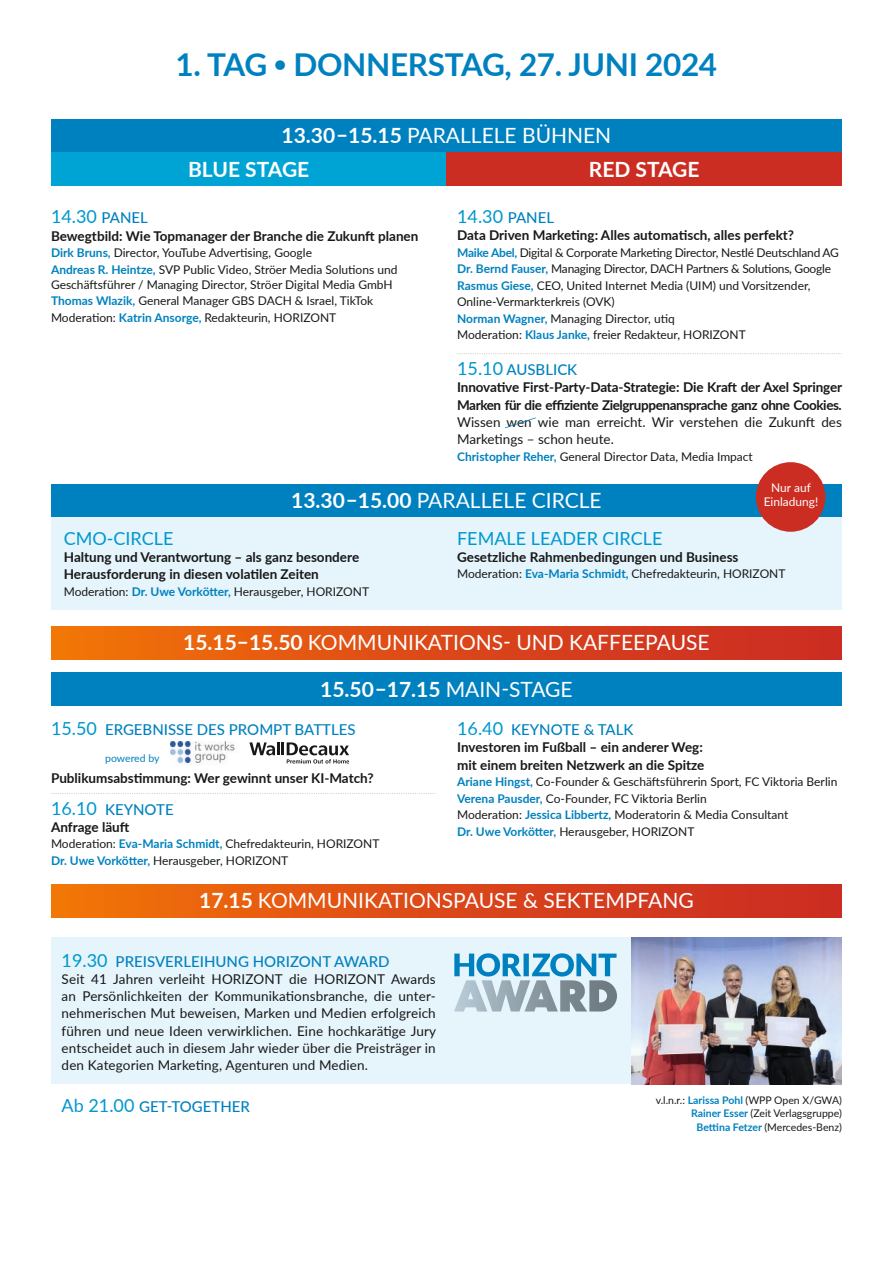
<style>
.page{position:relative;width:893px;height:1263px;background:#fff}
.page>*{position:absolute;margin:0;border:0;box-sizing:border-box;transform-origin:0 0}
.t1{font:700 31.5px "Lato";letter-spacing:-.01em;color:#0081bf}
.t2{font:21px "Lato";color:#fff}
.t3{font:700 21px/33.5px "Lato";color:#fff}
.t4{font:18px "Lato";color:#0098ce}
.t5{font:500 15px "Lato";color:#0081bf}
.t6{font:13.5px/17.2px "Lato";color:#171818}
.t7{font:700 13.5px/17.2px "Lato";color:#171818}
.t8{font:700 13.5px/17.2px "Lato";letter-spacing:-.03em;color:#171818}
.t9{font:12px/16.5px "Lato";color:#171818}
.t10{font:12px/14.4px "Lato";color:#fff;text-align:center}
.t11{font:10.5px/13.5px "Lato";color:#171818;text-align:right}
.t12{font:10.5px "Lato";letter-spacing:-.005em;color:#0081bf}
.s1{font-family:"Centra No 2";font-weight:800}
.s2{font-weight:400}
.s3{font-weight:500;font-size:15px;color:#0081bf}
.s4{font-weight:700;color:#0081bf}
.s5{font-weight:400;font-size:18px;color:#0098ce}
.s6{font-weight:700}
</style>
<div class="page">
<img style="left:170px;top:742px;width:65px;height:23px">
<svg style="left:249px;top:742px;width:100px;height:21px"></svg>
<svg style="left:51px;top:793px;width:385px;height:1px"></svg>
<div style="left:51px;top:673px;width:791px;height:33px;background:#0081bf"></div>
<div style="left:51px;top:484px;width:791px;height:34px;background:#0081bf"></div>
<div style="left:51px;top:518px;width:791px;height:92px;background:#e6f4fc"></div>
<div style="left:756px;top:462px;width:69px;height:70px;background:#cc2d22;border-radius:50%"></div>
<div style="left:51px;top:119px;width:791px;height:34px;background:#0081bf"></div>
<div style="left:51px;top:153px;width:395px;height:33px;background:#00a4d4"></div>
<div style="left:446px;top:153px;width:396px;height:33px;background:#cc2d22"></div>
<svg style="left:457px;top:353px;width:385px;height:1px"></svg>
<div style="left:51px;top:626px;width:791px;height:33px;background:linear-gradient(to right,#f27208,#c92625)"></div>
<div style="left:51px;top:884px;width:791px;height:33px;background:linear-gradient(to right,#f27208,#c92625)"></div>
<div style="left:51px;top:937px;width:791px;height:147px;background:#e6f4fc"></div>
<img style="left:631px;top:937px;width:211px;height:147px">
<svg style="left:454px;top:953px;width:163px;height:58px"></svg>
<svg style="left:505px;top:417px;width:31px;height:11px"></svg>
<h1 class="t1" style="left:176px;top:42px;width:543px">1. TAG <span class="s1">•</span> DONNERSTAG, 27. JUNI 2024</h1>
<h2 class="t3" style="left:188px;top:118px;width:425px;text-indent:93px">13.30–15.15 <span class="s2">PARALLELE BÜHNEN<br></span>BLUE STAGE</h2>
<h2 class="t3" style="left:589px;top:151px;width:112px">RED STAGE</h2>
<h3 class="t4" style="left:51px;top:204px;width:99px">14.30 <span class="s3">PANEL</span></h3>
<p class="t7" style="left:51px;top:226px;width:369px">Bewegtbild: Wie Topmanager der Branche die Zukunft planen</p>
<p class="t9" style="left:51px;top:244px;width:348px"><span class="s4">Dirk Bruns,</span> Director, YouTube Advertising, Google<br><span class="s4">Andreas R. Heintze,</span> SVP Public Video, Ströer Media Solutions und</p>
<p class="t9" style="left:51px;top:275px;width:343px">Geschäftsführer / Managing Director, Ströer Digital Media GmbH<br><span class="s4">Thomas Wlazik,</span> General Manager GBS DACH &amp; Israel, TikTok<br>Moderation: <span class="s4">Katrin Ansorge,</span> Redakteurin, HORIZONT</p>
<h3 class="t4" style="left:457px;top:203px;width:99px">14.30 <span class="s3">PANEL</span></h3>
<p class="t7" style="left:457px;top:226px;width:338px">Data Driven Marketing: Alles automatisch, alles perfekt?</p>
<p class="t9" style="left:457px;top:243px;width:383px"><span class="s4">Maike Abel,</span> Digital &amp; Corporate Marketing Director, Nestlé Deutschland AG <span class="s4">Dr. Bernd Fauser,</span> Managing Director, DACH Partners &amp; Solutions, Google <span class="s4">Rasmus Giese,</span> CEO, United Internet Media (UIM) und Vorsitzender, Online-Vermarkterkreis (OVK)<br><span class="s4">Norman Wagner,</span> Managing Director, utiq<br>Moderation: <span class="s4">Klaus Janke,</span> freier Redakteur, HORIZONT</p>
<p class="t5" style="left:457px;top:359px;width:122px"><span class="s5">15.10</span> AUSBLICK</p>
<p class="t8" style="left:457px;top:378px;width:387px">Innovative First-Party-Data-Strategie: Die Kraft der Axel Springer<br>Marken für die effiziente Zielgruppenansprache ganz ohne Cookies.</p>
<p class="t6" style="left:457px;top:413px;width:386px">Wissen wen wie man erreicht. Wir verstehen die Zukunft des<br>Marketings – schon heute.</p>
<p class="t9" style="left:457px;top:447px;width:297px"><span class="s4">Christopher Reher,</span> General Director Data, Media Impact</p>
<h2 class="t2" style="left:291px;top:486px;width:312px"><span class="s6">13.30–15.00</span> PARALLELE CIRCLE</h2>
<p class="t10" style="left:764px;top:480px;width:56px">Nur auf<br>Einladung!</p>
<h3 class="t4" style="left:64px;top:525px;width:111px">CMO-CIRCLE</h3>
<p class="t7" style="left:64px;top:548px;width:297px">Haltung und Verantwortung – als ganz besondere<br>Herausforderung in diesen volatilen Zeiten</p>
<p class="t9" style="left:64px;top:582px;width:307px">Moderation: <span class="s4">Dr. Uwe Vorkötter,</span> Herausgeber, HORIZONT</p>
<h3 class="t4" style="left:457px;top:525px;width:207px">FEMALE LEADER CIRCLE</h3>
<p class="t7" style="left:457px;top:548px;width:283px">Gesetzliche Rahmenbedingungen und Business</p>
<p class="t9" style="left:457px;top:565px;width:330px">Moderation: <span class="s4">Eva-Maria Schmidt,</span> Chefredakteurin, HORIZONT</p>
<h2 class="t2" style="left:183px;top:627px;width:528px"><span class="s6">15.15–15.50</span> KOMMUNIKATIONS- UND KAFFEEPAUSE</h2>
<h2 class="t3" style="left:320px;top:671px;width:254px">15.50–17.15 <span class="s2">MAIN-STAGE</span></h2>
<p class="t5" style="left:51px;top:719px;width:306px"><span class="s5">15.50</span> ERGEBNISSE DES PROMPT BATTLES</p>
<p class="t12" style="left:105px;top:751px;width:56px">powered by</p>
<p class="t7" style="left:51px;top:769px;width:324px">Publikumsabstimmung: Wer gewinnt unser KI-Match?</p>
<p class="t5" style="left:51px;top:798px;width:124px"><span class="s5">16.10</span> KEYNOTE</p>
<p class="t7" style="left:51px;top:818px;width:80px">Anfrage läuft</p>
<p class="t9" style="left:51px;top:835px;width:330px">Moderation: <span class="s4">Eva-Maria Schmidt,</span> Chefredakteurin, HORIZONT<br><span class="s4">Dr. Uwe Vorkötter,</span> Herausgeber, HORIZONT</p>
<p class="t5" style="left:457px;top:719px;width:178px"><span class="s5">16.40</span> KEYNOTE &amp; TALK</p>
<p class="t7" style="left:457px;top:738px;width:249px">Investoren im Fußball – ein anderer Weg: mit einem breiten Netzwerk an die Spitze</p>
<p class="t9" style="left:457px;top:773px;width:382px"><span class="s4">Ariane Hingst,</span> Co-Founder &amp; Geschäftsführerin Sport, FC Viktoria Berlin <span class="s4">Verena Pausder,</span> Co-Founder, FC Viktoria Berlin<br>Moderation: <span class="s4">Jessica Libbertz,</span> Moderatorin &amp; Media Consultant<br><span class="s4">Dr. Uwe Vorkötter,</span> Herausgeber, HORIZONT</p>
<h2 class="t2" style="left:199px;top:885px;width:496px"><span class="s6">17.15</span> KOMMUNIKATIONSPAUSE &amp; SEKTEMPFANG</h2>
<p class="t5" style="left:62px;top:950px;width:329px"><span class="s5">19.30</span> PREISVERLEIHUNG HORIZONT AWARD</p>
<p class="t6" style="left:62px;top:970px;width:376px;text-align:justify">Seit 41 Jahren verleiht HORIZONT die HORIZONT Awards an Persönlichkeiten der Kommunikationsbranche, die unter&shy;nehmerischen Mut beweisen, Marken und Medien erfolgreich führen und neue Ideen verwirklichen. Eine hochkarätige Jury entscheidet auch in diesem Jahr wieder über die Preisträger in den Kategorien Marketing, Agenturen und Medien.</p>
<p class="t5" style="left:62px;top:1096px;width:190px"><span class="s5">Ab 21.00</span> GET-TOGETHER</p>
<p class="t11" style="left:656px;top:1092px;width:188px">v.l.n.r.: <span class="s4">Larissa Pohl</span> (WPP Open X/GWA)<br><span class="s4">Rainer Esser</span> (Zeit Verlagsgruppe)<br><span class="s4">Bettina Fetzer</span> (Mercedes-Benz)</p>
</div>
